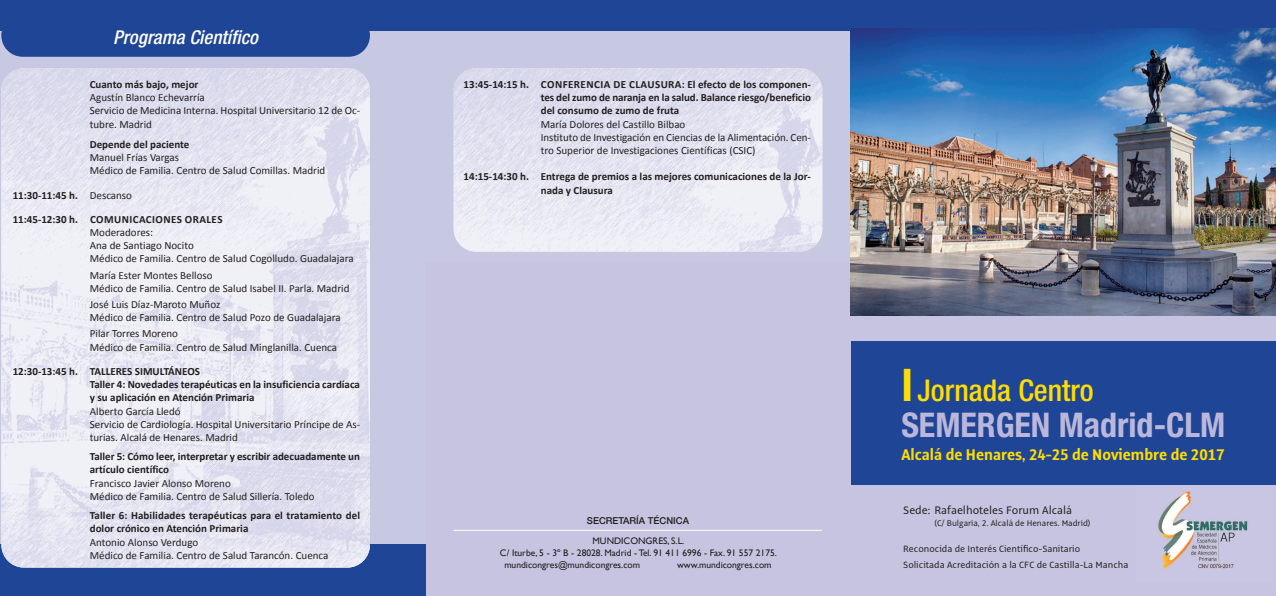
<style>
.page{position:relative;width:1276px;height:596px;background:#fff}
.page>*{position:absolute;margin:0;border:0;box-sizing:border-box;transform-origin:0 0}
.t1{font:700 condensed 34px "Helvetica Neue";color:#bbb7da}
.t2{font:500 condensed 30px "Helvetica Neue";color:#ffdd01}
.t3{font:italic 500 condensed 19px "Helvetica Neue";letter-spacing:.005em;color:#fff}
.t4{font:700 17px "Alto Pro Con";color:#ffdd01}
.t5{font:12px "Alto Pro";color:#231f20}
.t6{font:11px/13.2px "Calibri";color:#231f20}
.t7{font:700 11px/13.2px "Calibri";color:#231f20}
.t8{font:700 11px/24.2px "Calibri";letter-spacing:.04em;color:#231f20}
.t9{font:10px/15px "Alto Pro";color:#231f20}
.t10{font:9.5px "Gill Sans";color:#231f20}
.t11{font:500 9.5px "Helvetica Neue";color:#231f20}
.t12{font:9px "Alto Pro";color:#231f20}
.s1{font-weight:400}
.s2{font-weight:700;font-size:45px}
</style>
<div class="page">
<div style="left:0;top:0;width:431px;height:595px;background:#c7c9e2"></div>
<div style="left:425px;top:0;width:425px;height:595px;background:#c7c9e2"></div>
<div style="left:850px;top:0;width:426px;height:595px;background:#1f4596"></div>
<div style="left:425px;top:261px;width:425px;height:334px;background:#c6c4e1"></div>
<div style="left:845px;top:484px;width:431px;height:111px;background:#c6c4e1"></div>
<hr style="left:454px;top:529px;width:368px;height:1px;background:#fff">
<img style="left:850px;top:28px;width:426px;height:287px">
<div style="left:850px;top:315px;width:426px;height:25px;background:#c6c4e1"></div>
<img style="left:1158px;top:491px;width:90px;height:78px">
<div style="left:0;top:0;width:850px;height:31px;background:#1f4596"></div>
<div style="left:0;top:544px;width:425px;height:51px;background:#1f4596"></div>
<img style="left:1px;top:68px;width:369px;height:499px">
<img style="left:454px;top:68px;width:368px;height:183px">
<div style="left:1px;top:14px;width:369px;height:43px;background:#1f4596;border-radius:21px"></div>
<h3 class="t3" style="left:113px;top:30px;width:146px">Programa Científico</h3>
<p class="t7" style="left:90px;top:78px;width:110px">Cuanto más bajo, mejor</p>
<p class="t6" style="left:90px;top:91px;width:272px">Agustín Blanco Echevarría<br>Servicio de Medicina Interna. Hospital Universitario 12 de Oc&shy;tubre. Madrid</p>
<p class="t7" style="left:90px;top:137px;width:101px">depende del paciente</p>
<p class="t6" style="left:90px;top:151px;width:237px">Manuel Frías Vargas<br>Médico de Familia. Centro de Salud Comillas. Madrid</p>
<p class="t8" style="left:13px;top:182px;width:211px">11:30-11:45 h. <span class="s1">Descanso<br></span>11:45-12:30 h. ComuniCaCiones orales</p>
<p class="t6" style="left:90px;top:225px;width:265px">Moderadores:<br>Ana de Santiago Nocito<br>Médico de Familia. Centro de Salud Cogolludo. Guadalajara</p>
<p class="t6" style="left:90px;top:268px;width:261px">María Ester Montes Belloso<br>Médico de Familia. Centro de Salud Isabel II. Parla. Madrid</p>
<p class="t6" style="left:90px;top:297px;width:252px">José Luis Díaz-Maroto Muñoz<br>Médico de Familia. Centro de Salud Pozo de Guadalajara</p>
<p class="t6" style="left:90px;top:327px;width:249px">Pilar Torres Moreno<br>Médico de Familia. Centro de Salud Minglanilla. Cuenca</p>
<p class="t7" style="left:90px;top:364px;width:272px;text-indent:-77px">12:30-13:45 h. Talleres simulTÁneos<br>Taller 4: novedades terapéuticas en la insuficiencia cardíaca y su aplicación en atención Primaria</p>
<p class="t6" style="left:90px;top:404px;width:272px">Alberto García Lledó<br>Servicio de Cardiología. Hospital Universitario Príncipe de As&shy;turias. Alcalá de Henares. Madrid</p>
<p class="t7" style="left:90px;top:449px;width:272px">Taller 5: Cómo leer, interpretar y escribir adecuadamente un artículo científico</p>
<p class="t6" style="left:90px;top:476px;width:226px">Francisco Javier Alonso Moreno<br>Médico de Familia. Centro de Salud Sillería. Toledo</p>
<p class="t7" style="left:90px;top:508px;width:272px">Taller 6: Habilidades terapéuticas para el tratamiento del dolor crónico en atención Primaria</p>
<p class="t6" style="left:90px;top:535px;width:240px">Antonio Alonso Verdugo<br>Médico de Familia. Centro de Salud Tarancón. Cuenca</p>
<p class="t7" style="left:541px;top:78px;width:272px;text-align:justify;text-indent:-77px">13:45-14:15 h. ConferenCia de Clausura: el efecto de los componen&shy;tes del zumo de naranja en la salud. Balance riesgo/beneficio del consumo de zumo de fruta</p>
<p class="t6" style="left:541px;top:117px;width:272px">María Dolores del Castillo Bilbao<br>Instituto de Investigación en Ciencias de la Alimentación. Cen&shy;tro Superior de Investigaciones Científicas (CSIC)</p>
<p class="t7" style="left:541px;top:170px;width:271px;text-indent:-77px">14:15-14:30 h. entrega de premios a las mejores comunicaciones de la Jor&shy;nada y Clausura</p>
<p class="t11" style="left:587px;top:514px;width:104px">SECRETARÍA TÉCNICA</p>
<p class="t10" style="left:592px;top:535px;width:93px">MUNDICONGRES, S.L.</p>
<p class="t10" style="left:500px;top:547px;width:278px">C/ Iturbe, 5 - 3º B - 28028. Madrid - Tel. 91 411 6996 - Fax. 91 557 2175.</p>
<p class="t10" style="left:504px;top:559px;width:137px">mundicongres@mundicongres.com</p>
<p class="t10" style="left:677px;top:559px;width:96px">www.mundicongres.com</p>
<h2 class="t2" style="left:901px;top:379px;width:194px"><span class="s2">I</span> Jornada Centro</h2>
<h1 class="t1" style="left:901px;top:413px;width:325px">SEMERGEN Madrid-CLM</h1>
<h3 class="t4" style="left:901px;top:448px;width:325px">Alcalá de Henares, 24-25 de Noviembre de 2017</h3>
<p class="t5" style="left:903px;top:505px;width:170px">Sede: Rafaelhoteles Forum Alcalá</p>
<p class="t12" style="left:934px;top:519px;width:157px">(C/ Bulgaria, 2. Alcalá de Henares. Madrid)</p>
<p class="t9" style="left:903px;top:542px;width:227px">Reconocida de Interés Científico-Sanitario<br>Solicitada Acreditación a la CFC de Castilla-La Mancha</p>
</div>
